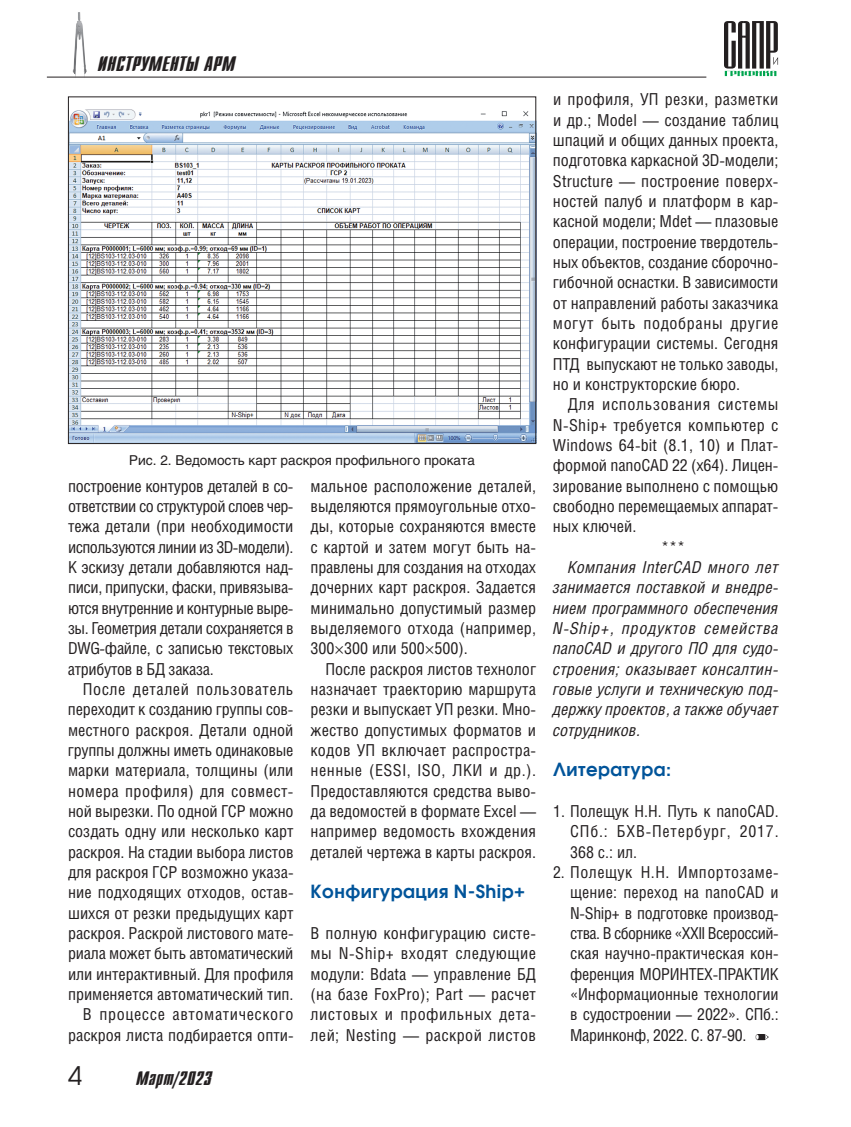
<style>
.page{position:relative;width:851px;height:1127px;background:#fff}
.page>*{position:absolute;margin:0;border:0;box-sizing:border-box;transform-origin:0 0}
.t1{font:25.5px "Avant Garde C";color:#231f20}
.t2{font:21px "Dagger C";letter-spacing:.025em;color:#231f20}
.t3{font:19.5px "Dagger C";letter-spacing:.025em;color:#231f20}
.t4{font:700 18px "Avant Garde C";letter-spacing:.025em;color:#01549a}
.t5{font:16.5px/20.4px "Helios Cond";color:#231f20;text-align:justify}
.t6{font:italic 16.5px/20.4px "Helios Cond";color:#231f20;text-align:justify}
.t7{font:16.5px "Helios Cond";letter-spacing:.02em;color:#231f20}
.t8{font:16.5px "Helios Cond";letter-spacing:.035em;color:#231f20}
.t9{font:13.5px "Helios";color:#231f20}
.s1{font-family:"Minion Pro"}
</style>
<div class="page">
<img style="left:73px;top:12px;width:14px;height:65px">
<svg style="left:724px;top:21px;width:54px;height:55px"></svg>
<hr style="left:47px;top:77px;width:659px;height:1px;background:#231f20">
<svg style="left:755px;top:1034px;width:13px;height:6px"></svg>
<img style="left:70px;top:109px;width:464px;height:333px">
<p class="t2" style="left:98px;top:53px;width:139px">инструменты арм</p>
<p class="t9" style="left:129px;top:452px;width:347px">Рис. 2. Ведомость карт раскроя профильного проката</p>
<p class="t5" style="left:68px;top:475px;width:227px">построение контуров деталей в со&shy;ответствии со структурой слоев чер&shy;тежа детали (при необходимости используются линии из 3D-модели).<br>К эскизу детали добавляются над&shy;писи, припуски, фаски, привязыва&shy;ются внутренние и контурные выре&shy;зы. Геометрия детали сохраняется в DWG-файле, с записью текстовых атрибутов в БД заказа.</p>
<p class="t5" style="left:68px;top:679px;width:227px;text-align:right">После деталей пользователь переходит к созданию группы сов&shy;местного раскроя. Детали одной группы должны иметь одинаковые марки материала, толщины (или номера профиля) для совмест&shy;ной вырезки. По одной ГСР можно создать одну или несколько карт раскроя. На стадии выбора листов для раскроя ГСР возможно указа&shy;ние подходящих отходов, остав&shy;шихся от резки предыдущих карт раскроя. Раскрой листового мате&shy;риала может быть автоматический или интерактивный. Для профиля применяется автоматический тип.<br>В процессе автоматического раскроя листа подбирается опти-</p>
<h1 class="t1" style="left:68px;top:1060px;width:16px">4</h1>
<p class="t3" style="left:136px;top:1068px;width:77px">Март/2023</p>
<p class="t5" style="left:310px;top:475px;width:227px">мальное расположение деталей, выделяются прямоугольные отхо&shy;ды, которые сохраняются вместе с картой и затем могут быть на&shy;правлены для создания на отходах дочерних карт раскроя. Задается минимально допустимый размер выделяемого отхода (например, 300<span class="s1">×</span>300 или 500<span class="s1">×</span>500).</p>
<p class="t5" style="left:310px;top:658px;width:227px;text-indent:15px">После раскроя листов технолог назначает траекторию маршрута резки и выпускает УП резки. Мно&shy;жество допустимых форматов и кодов УП включает распростра&shy;ненные (ESSI, ISO, ЛКИ и др.).<br>Предоставляются средства выво&shy;да ведомостей в формате Excel — например ведомость вхождения деталей чертежа в карты раскроя.</p>
<p class="t4" style="left:310px;top:880px;width:216px">Конфигурация N-Ship+</p>
<p class="t5" style="left:310px;top:922px;width:227px">В полную конфигурацию систе&shy;мы N-Ship+ входят следующие модули: Bdata — управление БД (на базе FoxPro); Part — расчет листовых и профильных дета&shy;лей; Nesting — раскрой листов</p>
<p class="t5" style="left:553px;top:89px;width:227px">и профиля, УП резки, разметки и др.; Model — создание таб-лиц шпаций и общих данных проекта, подготовка каркасной 3D-мо-дели; Structure — построение поверх&shy;ностей палуб и платформ в кар&shy;касной модели; Mdet — плазовые операции, построение твердотель&shy;ных объектов, создание сборочно&shy;гибочной оснастки. В зависимости от направлений работы заказчика могут быть подобраны другие конфигурации системы. Сегодня ПТД выпускают не только заводы, но и конструкторские бюро.</p>
<p class="t8" style="left:567px;top:395px;width:212px">Для использования системы</p>
<p class="t7" style="left:553px;top:415px;width:227px">N-Ship+ требуется компьютер с</p>
<p class="t5" style="left:553px;top:435px;width:227px">Windows 64-bit (8.1, 10) и Плат-</p>
<p class="t5" style="left:553px;top:455px;width:227px">формой nanoCAD 22 (x64). Лицен-</p>
<p class="t5" style="left:553px;top:475px;width:227px">зирование выполнено с помощью</p>
<p class="t5" style="left:552px;top:496px;width:227px">свободно перемещаемых аппарат-</p>
<p class="t5" style="left:552px;top:516px;width:85px">ных ключей.</p>
<p class="t5" style="left:661px;top:536px;width:25px">***</p>
<p class="t6" style="left:552px;top:557px;width:227px;text-indent:15px">Компания InterCAD много лет занимается поставкой и внедре&shy;нием программного обеспечения N-Ship+, продуктов семейства nanoCAD и другого ПО для судо&shy;строения; оказывает консалтин&shy;говые услуги и техническую под&shy;держку проектов, а также обучает сотрудников.</p>
<p class="t4" style="left:553px;top:759px;width:119px">Литература:</p>
<p class="t5" style="left:570px;top:800px;width:210px;text-indent:-17px">1. Полещук Н.Н. Путь к nanoCAD.<br>СПб.: БХВ-Петербург, 2017.<br>368 с.: ил.</p>
<p class="t5" style="left:570px;top:861px;width:210px;text-indent:-17px">2. Полещук Н.Н. Импортозаме&shy;щение: переход на nanoCAD и N-Ship+ в подготовке производ&shy;ства. В сборнике «XXII Всероссий&shy;ская научно-практическая кон&shy;ференция МОРИНТЕХ-ПРАКТИК «Информационные технологии в судостроении — 2022». СПб.:<br>Маринконф, 2022. С. 87-90.</p>
</div>
